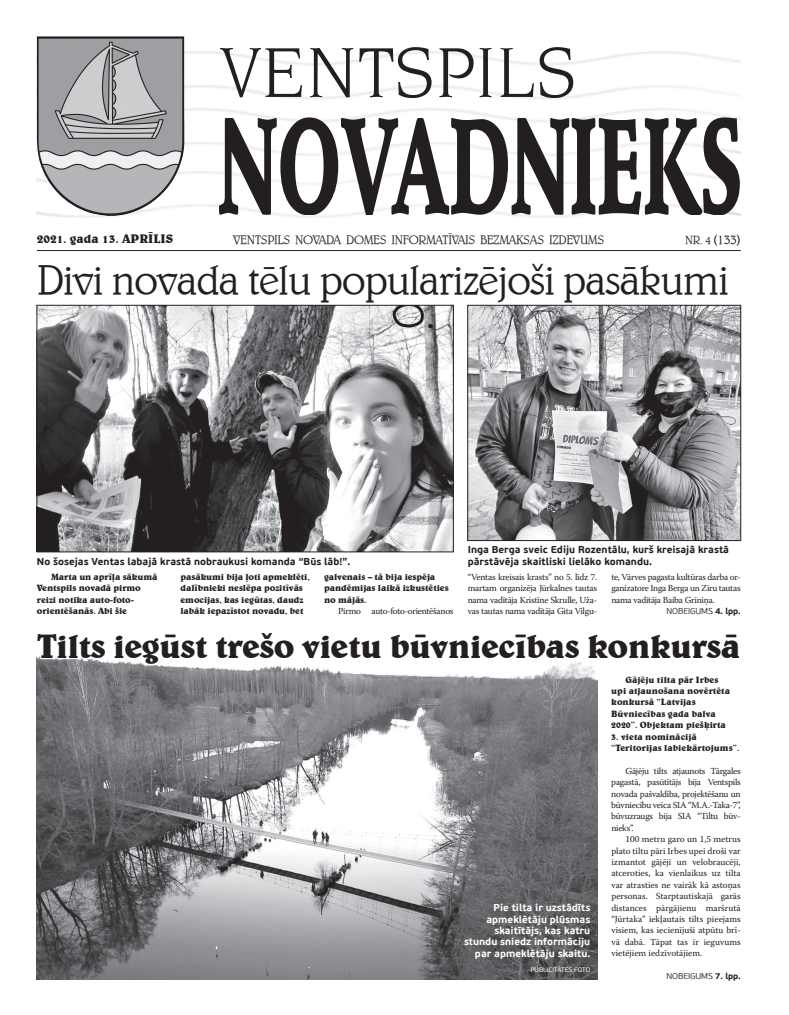
<style>
.page{position:relative;width:789px;height:1015px;background:#fff}
.page>*{position:absolute;margin:0;border:0;box-sizing:border-box;transform-origin:0 0}
.t1{font:300 42px "Belwe TL";letter-spacing:-.035em;color:#231f20}
.t2{font:700 34px "Belwe TL";letter-spacing:-.02em;color:#231f20}
.t3{font:300 14px "Belwe TL";color:#231f20}
.t4{font:300 12.5px "Belwe TL";letter-spacing:-.035em;color:#231f20}
.t5{font:700 12.5px "Belwe TL";color:#231f20}
.t6{font:700 10px/11.4px "PF Beau Sans Pro";color:#231f20}
.t7{font:700 10px/11.4px "PF Beau Sans Pro";color:#fff;text-align:right}
.t8{font:9.2px/11.4px "Warnock Pro";letter-spacing:-.03em;color:#231f20;text-align:justify}
.t9{font:700 9.2px/11.4px "Belwe TL";letter-spacing:-.01em;color:#231f20}
.t10{font:300 8.5px "PF Beau Sans Pro";letter-spacing:-.01em;color:#231f20}
.t11{font:6.5px "PF Beau Sans Pro";color:#fff}
.s1{font-size:12px}
.s2{font-weight:700}
</style>
<div class="page">
<img style="left:184px;top:36px;width:556px;height:181px">
<svg style="left:220px;top:117px;width:519px;height:98px"></svg>
<svg style="left:220px;top:48px;width:82px;height:49px"></svg>
<svg style="left:310px;top:48px;width:43px;height:49px"></svg>
<svg style="left:359px;top:47px;width:72px;height:51px"></svg>
<svg style="left:439px;top:48px;width:34px;height:49px"></svg>
<svg style="left:479px;top:48px;width:12px;height:49px"></svg>
<svg style="left:500px;top:48px;width:33px;height:49px"></svg>
<svg style="left:539px;top:47px;width:34px;height:51px"></svg>
<img style="left:37px;top:36px;width:147px;height:182px">
<hr style="left:37px;top:250px;width:703px;height:1px;background:#231f20">
<img style="left:37px;top:667px;width:560px;height:312px">
<img style="left:469px;top:307px;width:269px;height:232px">
<div style="left:467px;top:305px;width:273px;height:236px;border:1px solid #231f20"></div>
<img style="left:39px;top:307px;width:412px;height:243px">
<div style="left:37px;top:305px;width:416px;height:247px;border:1px solid #231f20"></div>
<svg style="left:36px;top:656px;width:556px;height:11px"></svg>
<h3 class="t5" style="left:37px;top:231px;width:138px">2021. gada 13. aprīlis</h3>
<h3 class="t4" style="left:233px;top:232px;width:372px">VENTSPILS NOVADA DOMES INFORMATĪVAIS BEZMAKSAS IZDEVUMS</h3>
<h3 class="t3" style="left:684px;top:231px;width:57px"><span class="s1">NR. 4</span> (133)</h3>
<h1 class="t1" style="left:37px;top:254px;width:693px">Divi novada tēlu popularizējoši pasākumi</h1>
<p class="t6" style="left:37px;top:556px;width:315px">No šosejas Ventas labajā krastā nobraukusi komanda “Būs lāb!”.</p>
<p class="t6" style="left:467px;top:544px;width:263px">Inga Berga sveic Ediju Rozentālu, kurš kreisajā krastā pārstāvēja skaitliski lielāko komandu.</p>
<p class="t9" style="left:37px;top:571px;width:122px;text-indent:14px">Marta un aprīļa sākumā<br>Ventspils novadā pirmo reizi notika auto-foto&shy;orientēšanās. Abi šie</p>
<p class="t9" style="left:180px;top:571px;width:131px">pasākumi bija ļoti apmeklēti, dalībnieki neslēpa pozitīvās emocijas, kas iegūtas, daudz labāk iepazīstot novadu, bet</p>
<p class="t9" style="left:324px;top:571px;width:126px">galvenais – tā bija iespēja pandēmijas laikā izkustēties no mājās.</p>
<p class="t8" style="left:338px;top:605px;width:117px">Pirmo auto-foto-orientēšanos</p>
<p class="t8" style="left:467px;top:571px;width:131px">“Ventas kreisais krasts” no 5. līdz 7. martam organizēja Jūrkalnes tautas nama vadītāja Kristīne Skrulle, Uža&shy;vas tautas nama vadītāja Gita Vilgu-</p>
<p class="t8" style="left:611px;top:571px;width:131px">te, Vārves pagasta kultūras darba or&shy;ganizatore Inga Berga un Ziru tautas nama vadītāja Baiba Grīniņa.</p>
<p class="t10" style="left:666px;top:606px;width:76px">NOBEIGUMS <span class="s2">4. lpp.</span></p>
<h2 class="t2" style="left:37px;top:625px;width:704px">Tilts iegūst trešo vietu būvniecības konkursā</h2>
<p class="t7" style="left:463px;top:902px;width:128px">Pie tilta ir uzstādīts apmeklētāju plūsmas skaitītājs, kas katru stundu sniedz informāciju par apmeklētāju skaitu.</p>
<p class="t11" style="left:530px;top:966px;width:61px">PUBLICITĀTES FOTO</p>
<p class="t9" style="left:611px;top:673px;width:120px;text-indent:14px">Gājēju tilta pār Irbes upi atjaunošana novērtēta konkursā “Latvijas<br>Būvniecības gada balva<br>2020”. Objektam piešķirta</p>
<p class="t9" style="left:611px;top:730px;width:129px">3. vieta nominācijā “Teritorijas labiekārtojums”.</p>
<p class="t8" style="left:611px;top:765px;width:131px;text-indent:14px">Gājēju tilts atjaunots Tārgales pagastā, pasūtītājs bija Ventspils novada pašvaldība, projektēšanu un būvniecību veica SIA “M.A.-Taka-7”, būvuzraugs bija SIA “Tiltu būv&shy;nieks”.</p>
<p class="t8" style="left:611px;top:833px;width:131px;text-indent:14px">100 metru garo un 1,5 metrus plato tiltu pāri Irbes upei droši var izmantot gājēji un velobraucēji, atceroties, ka vienlaikus uz tilta var atrasties ne vairāk kā astoņas personas. Starptautiskajā garās distances pārgājienu maršrutā “Jūrtaka” iekļautais tilts pieejams visiem, kas iecienījuši atpūtu brī&shy;vā dabā. Tāpat tas ir ieguvums vietējiem iedzīvotājiem.</p>
<p class="t10" style="left:666px;top:971px;width:76px">NOBEIGUMS <span class="s2">7. lpp.</span></p>
</div>
